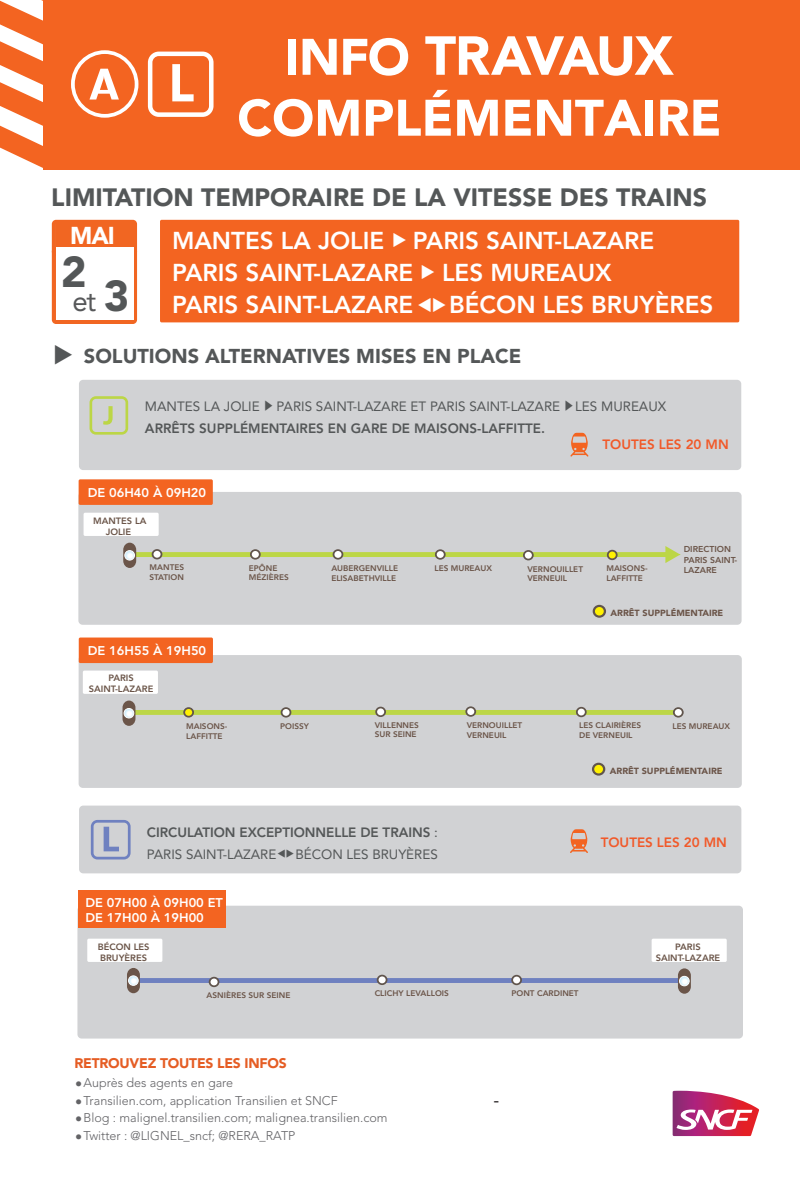
<style>
.page{position:relative;width:800px;height:1197px;background:#fff}
.page>*{position:absolute;margin:0;border:0;box-sizing:border-box;transform-origin:0 0}
.t1{font:900 54.32px "Avenir LT Std";letter-spacing:-.045em;color:#fff}
.t2{font:900 50.75px "Avenir LT Std";color:#fff}
.t3{font:900 43.05px "Avenir LT Std";color:#545758}
.t4{font:28.38px "Avenir LT Std";color:#57585a}
.t5{font:900 24.88px "Avenir LT Std";color:#545758}
.t6{font:800 24.22px/31.9px "Avenir LT Std";color:#fff}
.t7{font:900 24.22px "Avenir LT Std";color:#fff}
.t8{font:900 19.95px "Avenir LT Std";color:#545758}
.t9{font:17.5px "Avenir";color:#231f20}
.t10{font:900 13.89px "Avenir LT Std";letter-spacing:-.015em;color:#e55d24}
.t11{font:13.44px/22.3px "Avenir LT Std";color:#545758}
.t12{font:800 13.44px "Avenir LT Std";color:#545758}
.t13{font:800 13.44px "Avenir LT Std";color:#f15929}
.t14{font:800 12.6px/15.1px "Avenir LT Std";color:#fff}
.t15{font:300 12.56px "Avenir LT Std";color:#636366}
.t16{font:800 9.1px/10.9px "Avenir LT Std";color:#6b5549;text-align:center}
.t17{font:900 8.86px "Avenir LT Std";color:#6b5549}
.t18{font:800 8.5px/10.2px "Avenir LT Std";color:#6b5549}
.t19{font:800 8.05px/9.7px "Avenir LT Std";color:#6b5549}
.s1{font-size:50.75px}
.s2{font-weight:900;font-size:43.05px;color:#545758}
.s3{font-weight:800}
</style>
<div class="page">
<svg style="left:672px;top:1090px;width:87px;height:46px"></svg>
<div style="left:160px;top:220px;width:579px;height:102px;background:#f36421;border-radius:2px"></div>
<div style="left:44px;top:0;width:756px;height:170px;background:#f36421"></div>
<svg style="left:148px;top:52px;width:65px;height:65px"></svg>
<svg style="left:71px;top:50px;width:67px;height:68px"></svg>
<div style="left:52px;top:220px;width:85px;height:104px;background:#f16622"></div>
<div style="left:56px;top:247px;width:77px;height:73px;background:#fff"></div>
<div style="left:79px;top:380px;width:662px;height:90px;background:#d1d2d4;border-radius:4px"></div>
<div style="left:78px;top:492px;width:663px;height:133px;background:#d1d2d4;border-radius:4px"></div>
<div style="left:125px;top:552px;width:543px;height:5px;background:#bcd646"></div>
<svg style="left:665px;top:546px;width:15px;height:17px"></svg>
<svg style="left:250px;top:549px;width:11px;height:10px"></svg>
<div style="left:252px;top:551px;width:7px;height:7px;background:#fff;border-radius:50%"></div>
<svg style="left:123px;top:542px;width:13px;height:26px"></svg>
<svg style="left:332px;top:549px;width:11px;height:10px"></svg>
<div style="left:334px;top:551px;width:7px;height:7px;background:#fff;border-radius:50%"></div>
<svg style="left:152px;top:549px;width:10px;height:10px"></svg>
<div style="left:153px;top:551px;width:8px;height:6px;background:#fff;border-radius:50%"></div>
<svg style="left:435px;top:549px;width:10px;height:10px"></svg>
<div style="left:437px;top:551px;width:7px;height:7px;background:#fff;border-radius:50%"></div>
<svg style="left:523px;top:550px;width:10px;height:10px"></svg>
<div style="left:525px;top:552px;width:7px;height:6px;background:#fff;border-radius:50%"></div>
<div style="left:84px;top:512px;width:75px;height:24px;background:#fff;border-radius:2px"></div>
<svg style="left:592px;top:605px;width:14px;height:12px"></svg>
<div style="left:595px;top:607px;width:9px;height:8px;background:#fff101;border-radius:50%"></div>
<div style="left:79px;top:479px;width:134px;height:26px;background:#f36421;border-radius:2px"></div>
<svg style="left:90px;top:396px;width:38px;height:38px"></svg>
<svg style="left:607px;top:550px;width:10px;height:10px"></svg>
<div style="left:608px;top:551px;width:8px;height:7px;background:#fff101;border-radius:50%"></div>
<div style="left:79px;top:805px;width:662px;height:68px;background:#d1d2d4;border-radius:4px"></div>
<svg style="left:91px;top:820px;width:40px;height:39px"></svg>
<div style="left:77px;top:905px;width:666px;height:133px;background:#d1d2d4;border-radius:4px"></div>
<div style="left:129px;top:978px;width:555px;height:5px;background:#6f81c0"></div>
<svg style="left:127px;top:968px;width:13px;height:25px"></svg>
<svg style="left:377px;top:974px;width:10px;height:11px"></svg>
<div style="left:378px;top:976px;width:8px;height:7px;background:#fff;border-radius:50%"></div>
<svg style="left:511px;top:974px;width:11px;height:11px"></svg>
<div style="left:513px;top:976px;width:7px;height:7px;background:#fff;border-radius:50%"></div>
<div style="left:87px;top:938px;width:75px;height:24px;background:#fff;border-radius:2px"></div>
<svg style="left:0;top:0;width:44px;height:169px"></svg>
<div style="left:79px;top:655px;width:662px;height:133px;background:#d1d2d4;border-radius:4px"></div>
<div style="left:124px;top:710px;width:555px;height:5px;background:#bcd646"></div>
<svg style="left:122px;top:700px;width:13px;height:26px"></svg>
<svg style="left:576px;top:707px;width:10px;height:10px"></svg>
<div style="left:578px;top:708px;width:7px;height:7px;background:#fff;border-radius:50%"></div>
<svg style="left:281px;top:707px;width:10px;height:10px"></svg>
<div style="left:282px;top:709px;width:7px;height:7px;background:#fff;border-radius:50%"></div>
<svg style="left:375px;top:706px;width:11px;height:11px"></svg>
<div style="left:377px;top:708px;width:7px;height:7px;background:#fff;border-radius:50%"></div>
<svg style="left:465px;top:706px;width:11px;height:10px"></svg>
<div style="left:467px;top:708px;width:7px;height:7px;background:#fff;border-radius:50%"></div>
<div style="left:83px;top:670px;width:75px;height:24px;background:#fff;border-radius:2px"></div>
<svg style="left:592px;top:762px;width:13px;height:13px"></svg>
<div style="left:594px;top:765px;width:9px;height:8px;background:#fff101;border-radius:50%"></div>
<div style="left:79px;top:637px;width:134px;height:26px;background:#f36421;border-radius:2px"></div>
<svg style="left:183px;top:707px;width:11px;height:10px"></svg>
<div style="left:185px;top:709px;width:7px;height:7px;background:#fff101;border-radius:50%"></div>
<div style="left:79px;top:890px;width:147px;height:37px;background:#f36421"></div>
<svg style="left:570px;top:433px;width:18px;height:23px"></svg>
<svg style="left:570px;top:829px;width:18px;height:24px"></svg>
<svg style="left:673px;top:707px;width:10px;height:10px"></svg>
<div style="left:674px;top:709px;width:8px;height:7px;background:#fff;border-radius:50%"></div>
<svg style="left:209px;top:976px;width:10px;height:11px"></svg>
<div style="left:210px;top:978px;width:8px;height:7px;background:#fff;border-radius:50%"></div>
<svg style="left:678px;top:968px;width:13px;height:25px"></svg>
<div style="left:651px;top:938px;width:75px;height:24px;background:#fff;border-radius:2px"></div>
<h1 class="t1" style="left:285px;top:23px;width:390px"><span class="s1">INFO</span> TRAVAUX</h1>
<h2 class="t2" style="left:237px;top:87px;width:486px">COMPLÉMENTAIRE</h2>
<h3 class="t5" style="left:51px;top:182px;width:657px">LIMITATION TEMPORAIRE DE LA VITESSE DES TRAINS</h3>
<h3 class="t6" style="left:172px;top:225px;width:484px">MANTES LA JOLIE PARIS SAINT-LAZARE<br>PARIS SAINT-LAZARE LES MUREAUX<br>PARIS SAINT-LAZARE</h3>
<h3 class="t7" style="left:70px;top:221px;width:46px">MAI</h3>
<h3 class="t3" style="left:61px;top:246px;width:27px">2</h3>
<h3 class="t4" style="left:72px;top:285px;width:58px">et <span class="s2">3</span></h3>
<h3 class="t6" style="left:449px;top:288px;width:266px">BÉCON LES BRUYÈRES</h3>
<h3 class="t8" style="left:53px;top:344px;width:470px">◆ SOLUTIONS ALTERNATIVES MISES EN PLACE</h3>
<h3 class="t11" style="left:145px;top:395px;width:116px">MANTES LA JOLIE</h3>
<h3 class="t11" style="left:276px;top:395px;width:391px">PARIS SAINT-LAZARE ET PARIS SAINT-LAZARE LES MUREAUX</h3>
<h3 class="t12" style="left:145px;top:420px;width:401px">ARRÊTS SUPPLÉMENTAIRES EN GARE DE MAISONS-LAFFITTE.</h3>
<h3 class="t14" style="left:88px;top:485px;width:120px">DE 06H40 À 09H20</h3>
<p class="t16" style="left:93px;top:515px;width:55px">MANTES LA<br>JOLIE</p>
<p class="t19" style="left:150px;top:563px;width:36px">MANTES<br>STATION</p>
<p class="t19" style="left:249px;top:563px;width:41px">EPÔNE<br>MÉZIÈRES</p>
<h3 class="t14" style="left:88px;top:643px;width:120px">DE 16H55 À 19H50</h3>
<p class="t16" style="left:89px;top:672px;width:66px">PARIS<br>SAINT-LAZARE</p>
<p class="t19" style="left:186px;top:721px;width:43px">MAISONS-<br>LAFFITTE</p>
<p class="t19" style="left:280px;top:721px;width:30px">POISSY</p>
<h3 class="t13" style="left:602px;top:436px;width:128px">TOUTES LES 20 MN</h3>
<p class="t18" style="left:683px;top:544px;width:55px">DIRECTION<br>PARIS SAINT-</p>
<p class="t19" style="left:434px;top:563px;width:59px">LES MUREAUX</p>
<p class="t19" style="left:331px;top:563px;width:68px">AUBERGENVILLE</p>
<p class="t18" style="left:683px;top:564px;width:35px">LAZARE</p>
<p class="t19" style="left:331px;top:573px;width:66px">ELISABETHVILLE</p>
<p class="t19" style="left:527px;top:564px;width:57px">VERNOUILLET<br>VERNEUIL</p>
<p class="t19" style="left:606px;top:564px;width:43px">MAISONS-<br>LAFFITTE</p>
<p class="t19" style="left:375px;top:720px;width:46px">VILLENNES<br>SUR SEINE</p>
<p class="t19" style="left:467px;top:720px;width:57px">VERNOUILLET<br>VERNEUIL</p>
<p class="t17" style="left:610px;top:607px;width:114px">ARRÊT SUPPLÉMENTAIRE</p>
<p class="t19" style="left:579px;top:720px;width:63px">LES CLAIRIÈRES<br>DE VERNEUIL</p>
<p class="t19" style="left:672px;top:721px;width:59px">LES MUREAUX</p>
<p class="t17" style="left:610px;top:765px;width:114px">ARRÊT SUPPLÉMENTAIRE</p>
<h3 class="t11" style="left:147px;top:821px;width:292px"><span class="s3">CIRCULATION EXCEPTIONNELLE DE TRAINS</span> :<br>PARIS SAINT-LAZARE ▼◆ BÉCON LES BRUYÈRES</h3>
<h3 class="t14" style="left:86px;top:895px;width:139px">DE 07H00 À 09H00 ET<br>DE 17H00 À 19H00</h3>
<p class="t16" style="left:98px;top:941px;width:53px;text-align:left">BÉCON LES<br>BRUYÈRES</p>
<p class="t19" style="left:207px;top:990px;width:85px">ASNIÈRES SUR SEINE</p>
<p class="t19" style="left:375px;top:988px;width:76px">CLICHY LEVALLOIS</p>
<p class="t19" style="left:511px;top:988px;width:69px">PONT CARDINET</p>
<h3 class="t13" style="left:600px;top:834px;width:128px">TOUTES LES 20 MN</h3>
<p class="t16" style="left:655px;top:941px;width:66px">PARIS<br>SAINT-LAZARE</p>
<h3 class="t10" style="left:74px;top:1054px;width:214px">RETROUVEZ TOUTES LES INFOS</h3>
<h3 class="t15" style="left:75px;top:1075px;width:159px">● Auprès des agents en gare</h3>
<h3 class="t15" style="left:75px;top:1092px;width:264px">● Transilien.com, application Transilien et SNCF</h3>
<h3 class="t15" style="left:75px;top:1110px;width:314px">● Blog : malignel.transilien.com; malignea.transilien.com</h3>
<h3 class="t15" style="left:75px;top:1127px;width:222px">● Twitter : @LIGNEL_sncf; @RERA_RATP</h3>
<h3 class="t9" style="left:493px;top:1090px;width:7px">-</h3>
</div>
